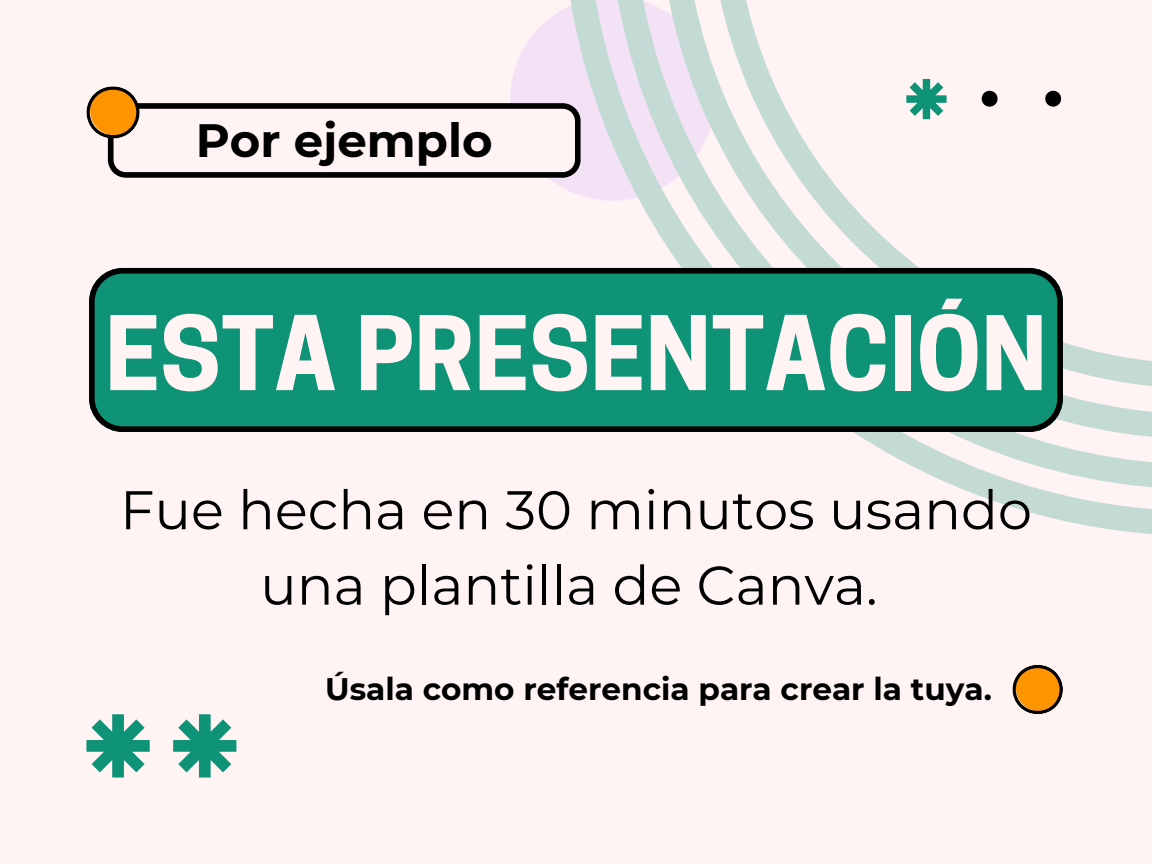
<style>
.page{position:relative;width:1152px;height:864px;background:#fff3f3}
.page>*{position:absolute;margin:0;border:0;box-sizing:border-box;transform-origin:0 0}
.t1{font:700 96.3px "Cooper Hewitt";color:#fff3f3}
.t2{font:54.45px/75.3px "Montserrat";color:#000;text-align:center}
.t3{font:700 46.65px "Montserrat";color:#000}
.t4{font:700 31.2px "Montserrat";color:#000}
</style>
<div class="page">
<svg style="left:511px;top:10px;width:51px;height:177px;fill:#f3e2f5"></svg>
<svg style="left:562px;top:0;width:590px;height:534px"></svg>
<svg style="left:86px;top:86px;width:495px;height:92px"></svg>
<svg style="left:89px;top:268px;width:974px;height:164px;background:#0f886e"></svg>
<svg style="left:982px;top:91px;width:16px;height:16px"></svg>
<svg style="left:1045px;top:91px;width:16px;height:16px"></svg>
<svg style="left:906px;top:79px;width:41px;height:40px"></svg>
<svg style="left:86px;top:714px;width:64px;height:63px"></svg>
<svg style="left:173px;top:714px;width:63px;height:63px"></svg>
<svg style="left:1012px;top:665px;width:51px;height:49px"></svg>
<p class="t3" style="left:196px;top:112px;width:298px">Por ejemplo</p>
<p class="t1" style="left:105px;top:318px;width:944px">ESTA PRESENTACIÓN</p>
<p class="t2" style="left:120px;top:472px;width:913px">Fue hecha en 30 minutos usando una plantilla de Canva.</p>
<p class="t4" style="left:325px;top:670px;width:668px">Úsala como referencia para crear la tuya.</p>
</div>
